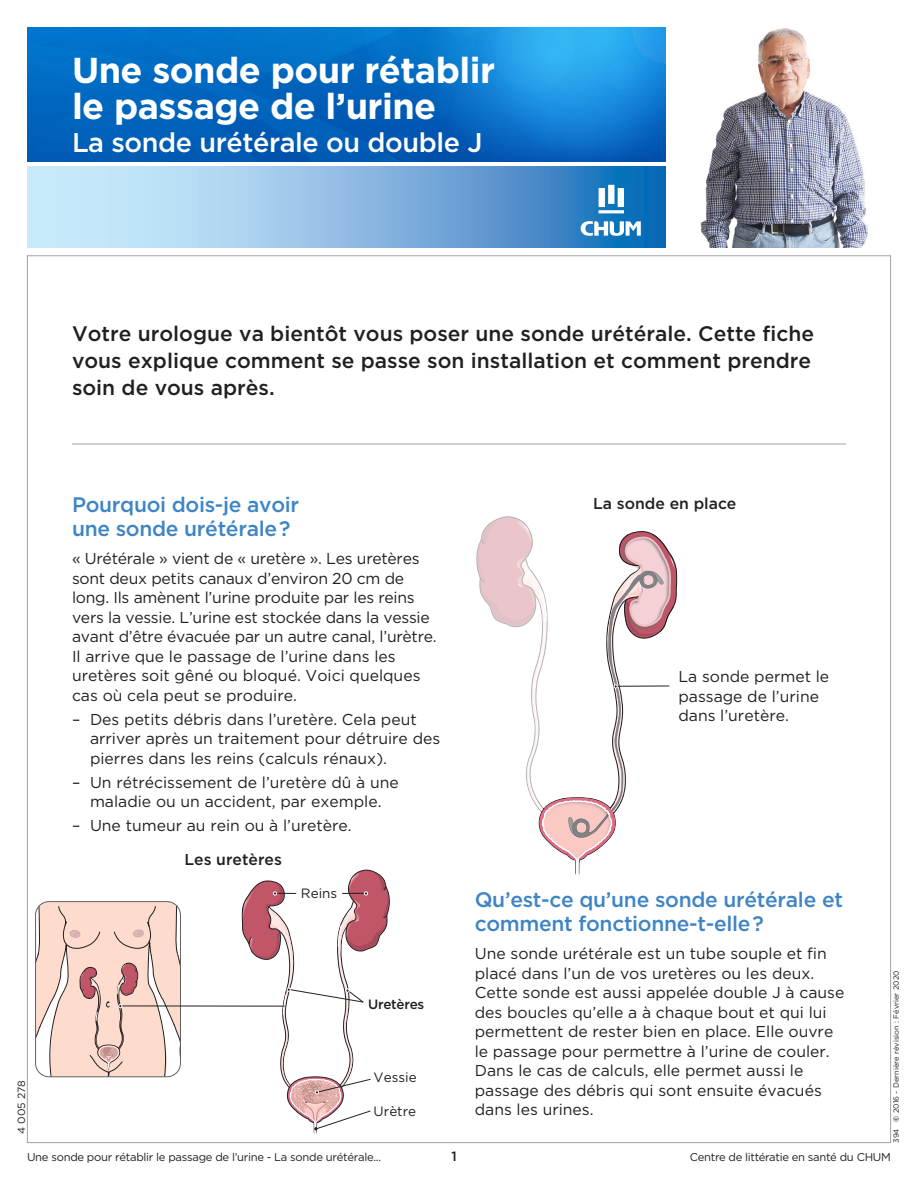
<style>
.page{position:relative;width:918px;height:1188px;background:#fff}
.page>*{position:absolute;margin:0;border:0;box-sizing:border-box;transform-origin:0 0}
.t1{font:700 36px/36px "Gotham";letter-spacing:-.015em;color:#fff}
.t2{font:500 27px "Gotham";letter-spacing:-.015em;color:#fff}
.t3{font:500 21px/27px "Gotham";color:#231f20}
.t4{font:500 21px/24px "Gotham";letter-spacing:-.015em;color:#3e85c5}
.t5{font:15.75px/19.5px "Gotham";color:#231f20}
.t6{font:500 15.75px "Gotham";color:#231f20}
.t7{font:13.5px "Gotham";color:#231f20}
.t8{font:500 13.5px "Gotham";letter-spacing:-.02em;color:#231f20}
.t9{font:11.25px "Gotham";letter-spacing:-.025em;color:#231f20}
.t10{font:10.5px "Gotham";color:#231f20}
.t11{font:7.5px "Gotham";color:#231f20}
.s1{font-weight:700}
</style>
<div class="page">
<hr style="left:72px;top:444px;width:774px;height:1px;background:#a0a1a5">
<svg style="left:27px;top:166px;width:639px;height:82px;background:#85b7e0"></svg>
<svg style="left:599px;top:185px;width:25px;height:28px"></svg>
<svg style="left:581px;top:221px;width:60px;height:15px"></svg>
<svg style="left:27px;top:27px;width:639px;height:135px;background:#0870c6"></svg>
<img style="left:700px;top:28px;width:168px;height:220px">
<hr style="left:121px;top:1006px;width:164px;height:1px;background:#231f20">
<svg style="left:36px;top:902px;width:144px;height:175px;background:#eed1c6"></svg>
<svg style="left:241px;top:869px;width:149px;height:265px"></svg>
<svg style="left:476px;top:516px;width:201px;height:358px"></svg>
<h1 class="t1" style="left:72px;top:52px;width:425px">Une sonde pour rétablir le passage de l’urine</h1>
<h2 class="t2" style="left:72px;top:126px;width:412px">La sonde urétérale ou double J</h2>
<h3 class="t3" style="left:72px;top:320px;width:744px">Votre urologue va bientôt vous poser une sonde urétérale. Cette fiche vous explique comment se passe son installation et comment prendre soin de vous après.</h3>
<h3 class="t4" style="left:72px;top:492px;width:229px">Pourquoi dois-je avoir une sonde urétérale?</h3>
<p class="t5" style="left:72px;top:549px;width:366px">« Urétérale » vient de « uretère ». Les uretères sont deux petits canaux d’environ 20 cm de long. Ils amènent l’urine produite par les reins vers la vessie. L’urine est stockée dans la vessie avant d’être évacuée par un autre canal, l’urètre.<br>Il arrive que le passage de l’urine dans les uretères soit gêné ou bloqué. Voici quelques cas où cela peut se produire.</p>
<p class="t5" style="left:90px;top:709px;width:352px;text-indent:-18px">– Des petits débris dans l’uretère. Cela peut arriver après un traitement pour détruire des pierres dans les reins (calculs rénaux).</p>
<p class="t5" style="left:72px;top:772px;width:328px;text-align:center">– Un rétrécissement de l’uretère dû à une maladie ou un accident, par exemple.</p>
<p class="t5" style="left:72px;top:816px;width:281px">– Une tumeur au rein ou à l’uretère.</p>
<p class="t10" style="left:15px;top:1134px;width:55px;rotate:-90deg">4 005 278</p>
<p class="t6" style="left:184px;top:850px;width:99px">Les uretères</p>
<p class="t7" style="left:301px;top:885px;width:38px">Reins</p>
<p class="t8" style="left:368px;top:996px;width:58px">Uretères</p>
<p class="t7" style="left:374px;top:1069px;width:45px">Vessie</p>
<p class="t7" style="left:374px;top:1103px;width:44px">Urètre</p>
<p class="t9" style="left:27px;top:1150px;width:356px">Une sonde pour rétablir le passage de l’urine - La sonde urétérale...</p>
<p class="t8" style="left:451px;top:1148px;width:7px">1</p>
<p class="t6" style="left:593px;top:494px;width:145px">La sonde en place</p>
<p class="t5" style="left:678px;top:667px;width:152px">La sonde permet le passage de l’urine dans l’uretère.</p>
<h3 class="t4" style="left:475px;top:887px;width:370px">Qu’est-ce qu’une sonde urétérale et comment fonctionne-t-elle?</h3>
<p class="t5" style="left:475px;top:944px;width:371px">Une sonde urétérale est un tube souple et fin placé dans l’un de vos uretères ou les deux.<br>Cette sonde est aussi appelée double J à cause des boucles qu’elle a à chaque bout et qui lui permettent de rester bien en place. Elle ouvre le passage pour permettre à l’urine de couler.<br>Dans le cas de calculs, elle permet aussi le passage des débris qui sont ensuite évacués dans les urines.</p>
<p class="t11" style="left:892px;top:1143px;width:174px;rotate:-90deg">394 <span class="s1">©</span> 2016 - Dernière révision : Février 2020</p>
<p class="t9" style="left:690px;top:1150px;width:203px">Centre de littératie en santé du CHUM</p>
</div>
